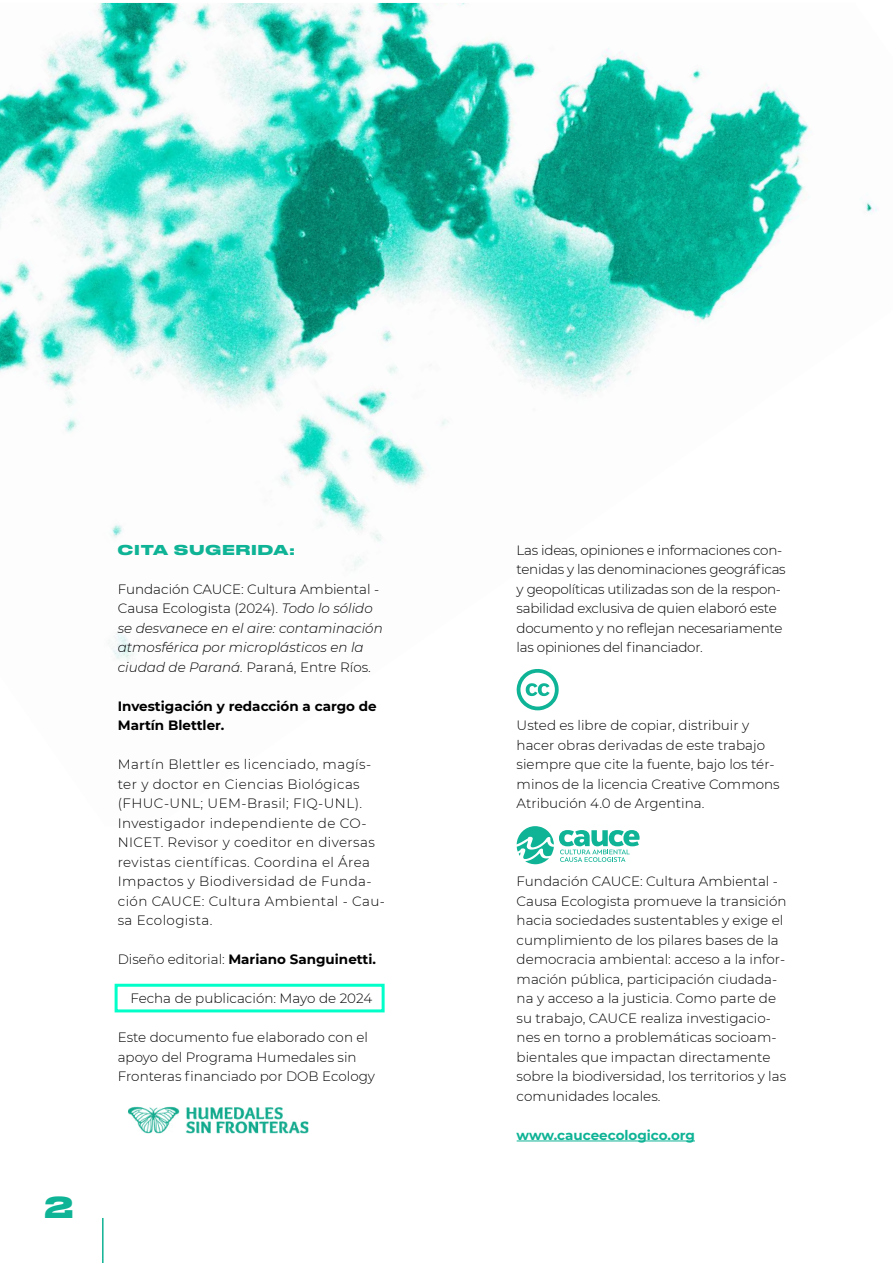
<style>
.page{position:relative;width:893px;height:1263px;background:#fff}
.page>*{position:absolute;margin:0;border:0;box-sizing:border-box;transform-origin:0 0}
.t1{font:700 28.5px "Druk Wide";color:#0fb395}
.t2{font:300 13.5px/19.5px "Montserrat";color:#000}
.t3{font:300 13.5px/19.5px "Montserrat";letter-spacing:.03em;color:#000}
.t4{font:300 13.5px/19.5px "Montserrat";letter-spacing:-.02em;color:#000}
.t5{font:italic 300 13.5px/19.5px "Montserrat";color:#000}
.t6{font:700 13.5px/19.5px "Montserrat";color:#000}
.t7{font:700 13.5px "Montserrat";color:#0fb395}
.t8{font:700 13.5px "Druk Wide";letter-spacing:.09em;color:#0fb395}
.s1{font-style:normal}
.s2{font-weight:300}
</style>
<div class="page">
<hr style="left:102px;top:1218px;width:2px;height:45px;background:#0fb395">
<img style="left:0;top:3px;width:878px;height:708px">
<div style="left:115px;top:984px;width:270px;height:28px;border:3px solid #00ffc9"></div>
<svg style="left:517px;top:826px;width:123px;height:38px"></svg>
<svg style="left:516px;top:668px;width:43px;height:42px"></svg>
<hr style="left:517px;top:1140px;width:178px;height:1px;background:#0fb395">
<img style="left:128px;top:1106px;width:181px;height:28px">
<h1 class="t1" style="left:44px;top:1184px;width:30px">2</h1>
<p class="t8" style="left:118px;top:539px;width:178px">CITA SUGERIDA:</p>
<p class="t5" style="left:118px;top:579px;width:266px"><span class="s1">Fundación CAUCE: Cultura Ambiental - Causa Ecologista (2024).</span> Todo lo sólido se desvanece en el aire: contaminación atmosférica por microplásticos en la ciudad de Paraná. <span class="s1">Paraná, Entre Ríos.</span></p>
<p class="t6" style="left:118px;top:696px;width:260px">Investigación y redacción a cargo de<br>Martín Blettler.</p>
<p class="t3" style="left:118px;top:754px;width:269px">Martín Blettler es licenciado, magís&shy;ter y doctor en Ciencias Biológicas (FHUC-UNL; UEM-Brasil; FIQ-UNL).<br>Investigador independiente de CO-NICET. Revisor y coeditor en diversas revistas científicas. Coordina el Área Impactos y Biodiversidad de Funda&shy;ción CAUCE: Cultura Ambiental - Cau&shy;sa Ecologista.</p>
<p class="t6" style="left:118px;top:949px;width:260px"><span class="s2">Diseño editorial:</span> Mariano Sanguinetti.</p>
<p class="t2" style="left:131px;top:988px;width:243px">Fecha de publicación: Mayo de 2024</p>
<p class="t2" style="left:118px;top:1027px;width:259px">Este documento fue elaborado con el apoyo del Programa Humedales sin<br>Fronteras financiado por DOB Ecology</p>
<p class="t4" style="left:517px;top:540px;width:271px">Las ideas, opiniones e informaciones con&shy;tenidas y las denominaciones geográficas y geopolíticas utilizadas son de la respon&shy;sabilidad exclusiva de quien elaboró este documento y no reflejan necesariamente las opiniones del financiador.</p>
<p class="t2" style="left:517px;top:715px;width:264px">Usted es libre de copiar, distribuir y hacer obras derivadas de este trabajo siempre que cite la fuente, bajo los tér&shy;minos de la licencia Creative Commons Atribución 4.0 de Argentina.</p>
<p class="t2" style="left:517px;top:871px;width:271px">Fundación CAUCE: Cultura Ambiental - Causa Ecologista promueve la transición hacia sociedades sustentables y exige el cumplimiento de los pilares bases de la democracia ambiental: acceso a la infor&shy;mación pública, participación ciudada&shy;na y acceso a la justicia. Como parte de su trabajo, CAUCE realiza investigacio&shy;nes en torno a problemáticas socioam&shy;bientales que impactan directamente sobre la biodiversidad, los territorios y las comunidades locales.</p>
<p class="t7" style="left:517px;top:1125px;width:180px">www.cauceecologico.org</p>
</div>
